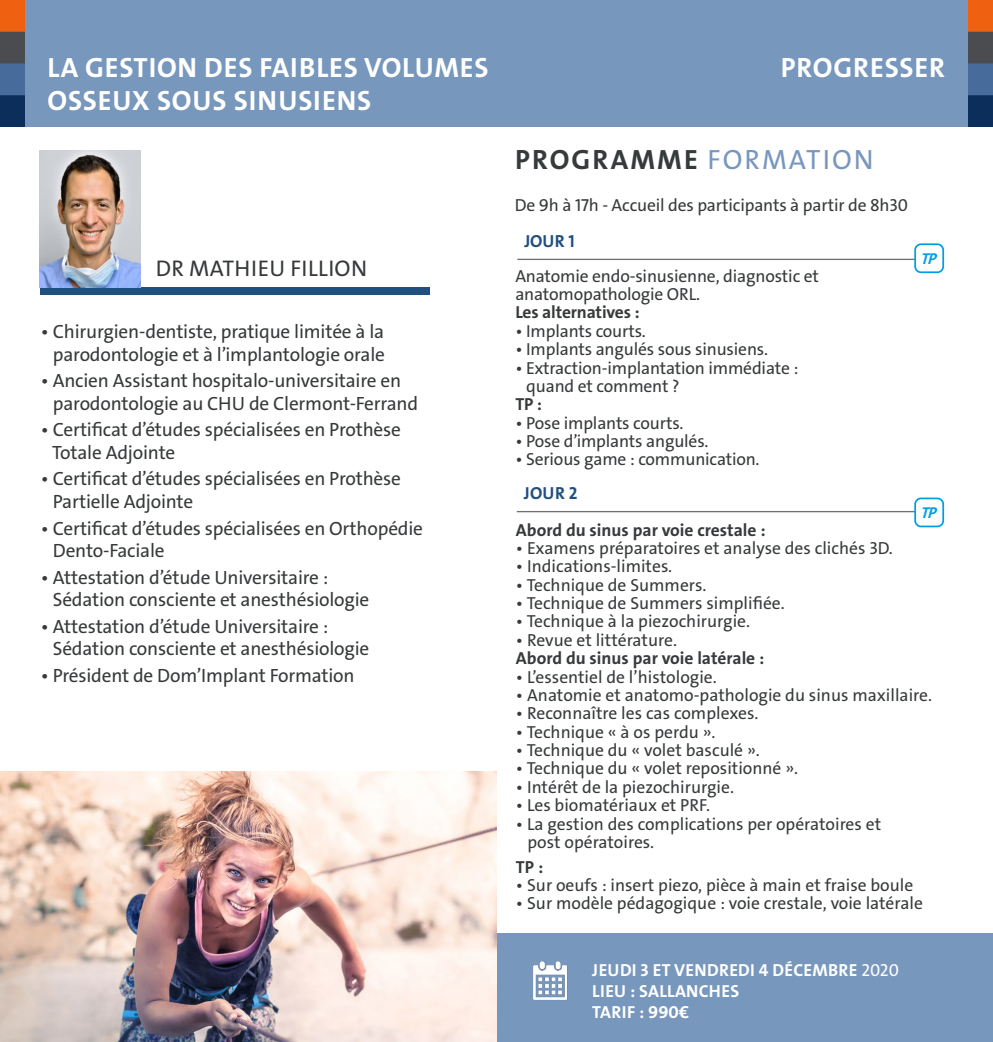
<style>
.page{position:relative;width:993px;height:1042px;background:#fff}
.page>*{position:absolute;margin:0;border:0;box-sizing:border-box;transform-origin:0 0}
.t1{font:28px/33.6px "The Sans LP7 Bld";letter-spacing:.03em;color:#fff}
.t2{font:28px "The Sans LP7 Bld";letter-spacing:.075em;color:#373a3b}
.t3{font:22.75px "The Sans LP5 Plain";letter-spacing:.015em;color:#373a3b}
.t4{font:19.25px/22.8px "The Sans LP5 Plain";letter-spacing:-.01em;color:#373a3b}
.t5{font:17.5px/18.4px "The Sans LP5 Plain";color:#373a3b}
.t6{font:17.5px "The Sans LP7 Bld";color:#373a3b}
.t7{font:17.5px/21px "The Sans LP7 Bld";letter-spacing:.015em;color:#fff}
.t8{font:17.5px "The Sans LP7 Bld";letter-spacing:.015em;color:#20507e}
.t9{font:italic 15.75px "The Sans LP7 Bld";color:#009fe3}
.s1{font-family:"The Sans LP5 Plain";color:#7897bd}
.s2{font-family:"The Sans LP5 Plain"}
</style>
<div class="page">
<div style="left:0;top:0;width:992px;height:126px;background:#7897bd"></div>
<div style="left:496px;top:933px;width:496px;height:109px;background:#7897bd"></div>
<img style="left:0;top:0;width:25px;height:126px">
<img style="left:968px;top:0;width:24px;height:126px">
<div style="left:40px;top:287px;width:389px;height:8px;background:#20507e"></div>
<img style="left:0;top:772px;width:496px;height:270px">
<hr style="left:517px;top:259px;width:424px;height:1px;background:#70706f">
<img style="left:533px;top:961px;width:35px;height:39px">
<img style="left:40px;top:150px;width:101px;height:137px">
<hr style="left:516px;top:511px;width:424px;height:1px;background:#70706f">
<div style="left:914px;top:498px;width:28px;height:28px;background:#fff;border-radius:6px"></div>
<div style="left:913px;top:497px;width:30px;height:30px;border:2px solid #009fe3;border-radius:6px"></div>
<div style="left:914px;top:244px;width:28px;height:28px;background:#fff;border-radius:6px"></div>
<div style="left:913px;top:243px;width:30px;height:30px;border:2px solid #009fe3;border-radius:6px"></div>
<h1 class="t1" style="left:48px;top:51px;width:442px">LA GESTION DES FAIBLES VOLUMES<br>OSSEUX SOUS SINUSIENS</h1>
<h2 class="t3" style="left:156px;top:253px;width:213px">DR MATHIEU FILLION</h2>
<p class="t4" style="left:41px;top:321px;width:345px;text-align:right">• Chirurgien-dentiste, pratique limitée à la parodontologie et à l’implantologie orale</p>
<p class="t4" style="left:53px;top:370px;width:367px;text-indent:-12px">• Ancien Assistant hospitalo-universitaire en parodontologie au CHU de Clermont-Ferrand</p>
<p class="t4" style="left:52px;top:419px;width:350px;text-indent:-11px">• Certificat d’études spécialisées en Prothèse<br>Totale Adjointe</p>
<p class="t4" style="left:53px;top:468px;width:349px;text-indent:-12px">• Certificat d’études spécialisées en Prothèse<br>Partielle Adjointe</p>
<p class="t4" style="left:53px;top:517px;width:371px;text-indent:-12px">• Certificat d’études spécialisées en Orthopédie<br>Dento-Faciale</p>
<p class="t4" style="left:53px;top:566px;width:318px;text-indent:-12px">• Attestation d’étude Universitaire :<br>Sédation consciente et anesthésiologie</p>
<p class="t4" style="left:53px;top:615px;width:318px;text-indent:-12px">• Attestation d’étude Universitaire :<br>Sédation consciente et anesthésiologie</p>
<p class="t4" style="left:41px;top:664px;width:315px">• Président de Dom’Implant Formation</p>
<h1 class="t1" style="left:780px;top:51px;width:166px">PROGRESSER</h1>
<h1 class="t2" style="left:515px;top:142px;width:360px">PROGRAMME <span class="s1">FORMATION</span></h1>
<p class="t5" style="left:514px;top:196px;width:394px">De 9h à 17h - Accueil des participants à partir de 8h30</p>
<p class="t8" style="left:524px;top:230px;width:52px">JOUR 1</p>
<p class="t5" style="left:515px;top:267px;width:305px">Anatomie endo-sinusienne, diagnostic et anatomopathologie ORL.</p>
<p class="t6" style="left:515px;top:301px;width:126px">Les alternatives :</p>
<p class="t5" style="left:515px;top:322px;width:132px">• Implants courts.</p>
<p class="t5" style="left:515px;top:340px;width:254px">• Implants angulés sous sinusiens.</p>
<p class="t5" style="left:526px;top:358px;width:273px;text-indent:-11px">• Extraction-implantation immédiate : quand et comment ?</p>
<p class="t6" style="left:515px;top:393px;width:28px">TP :</p>
<p class="t5" style="left:515px;top:414px;width:169px">• Pose implants courts.</p>
<p class="t5" style="left:515px;top:432px;width:194px">• Pose d’implants angulés.</p>
<p class="t5" style="left:515px;top:450px;width:245px">• Serious game : communication.</p>
<p class="t9" style="left:919px;top:249px;width:22px">TP</p>
<p class="t8" style="left:523px;top:482px;width:55px">JOUR 2</p>
<p class="t6" style="left:516px;top:518px;width:251px">Abord du sinus par voie crestale :</p>
<p class="t5" style="left:516px;top:539px;width:378px">• Examens préparatoires et analyse des clichés 3D.</p>
<p class="t5" style="left:516px;top:557px;width:158px">• Indications-limites.</p>
<p class="t5" style="left:516px;top:576px;width:192px">• Technique de Summers.</p>
<p class="t5" style="left:516px;top:594px;width:270px">• Technique de Summers simplifiée.</p>
<p class="t5" style="left:516px;top:612px;width:236px">• Technique à la piezochirurgie.</p>
<p class="t5" style="left:516px;top:631px;width:162px">• Revue et littérature.</p>
<p class="t6" style="left:516px;top:647px;width:250px">Abord du sinus par voie latérale :</p>
<p class="t5" style="left:516px;top:667px;width:202px">• L’essentiel de l’histologie.</p>
<p class="t5" style="left:516px;top:686px;width:417px">• Anatomie et anatomo-pathologie du sinus maxillaire.</p>
<p class="t5" style="left:516px;top:704px;width:244px">• Reconnaître les cas complexes.</p>
<p class="t5" style="left:516px;top:723px;width:201px">• Technique « à os perdu ».</p>
<p class="t5" style="left:516px;top:741px;width:245px">• Technique du « volet basculé ».</p>
<p class="t5" style="left:516px;top:759px;width:284px">• Technique du « volet repositionné ».</p>
<p class="t5" style="left:516px;top:778px;width:219px">• Intérêt de la piezochirurgie.</p>
<p class="t5" style="left:516px;top:796px;width:195px">• Les biomatériaux et PRF.</p>
<p class="t5" style="left:527px;top:814px;width:355px;text-indent:-11px">• La gestion des complications per opératoires et post opératoires.</p>
<p class="t6" style="left:516px;top:855px;width:29px">TP :</p>
<p class="t5" style="left:516px;top:876px;width:399px">• Sur oeufs : insert piezo, pièce à main et fraise boule</p>
<p class="t5" style="left:516px;top:894px;width:408px">• Sur modèle pédagogique : voie crestale, voie latérale</p>
<p class="t9" style="left:919px;top:503px;width:22px">TP</p>
<p class="t7" style="left:592px;top:959px;width:308px">JEUDI 3 ET VENDREDI 4 DÉCEMBRE <span class="s2">2020<br></span>LIEU : SALLANCHES<br>TARIF : 990€</p>
</div>
